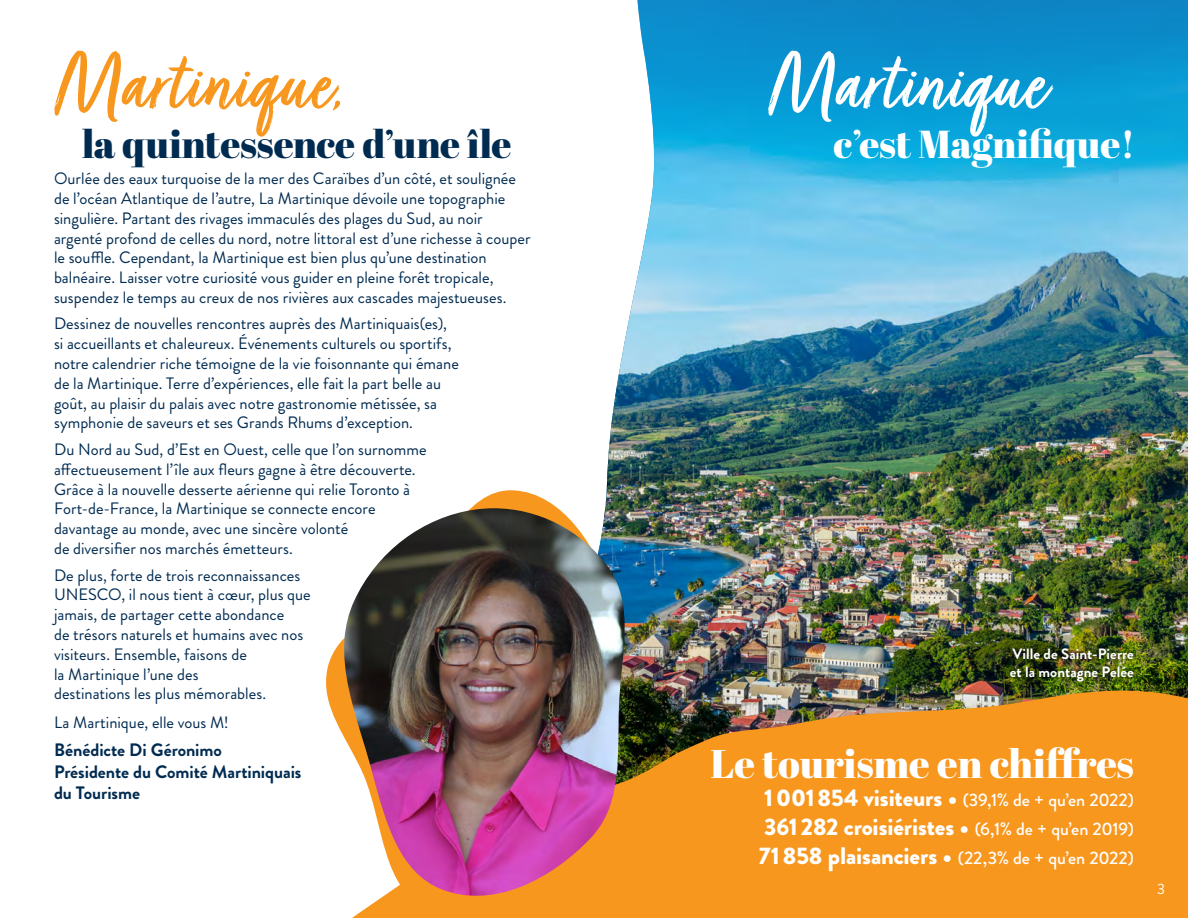
<style>
.page{position:relative;width:1188px;height:918px;background:#fff}
.page>*{position:absolute;margin:0;border:0;box-sizing:border-box;transform-origin:0 0}
.t1{font:90px "Turbinado";color:#f8971d}
.t2{font:90px "Turbinado";color:#fff}
.t3{font:40.05px "Abril Fatface";color:#fff}
.t4{font:39px "Abril Fatface";letter-spacing:-.005em;color:#002b51}
.t5{font:39px "Abril Fatface";color:#fff}
.t6{font:900 24px "Brandon Grotesque";letter-spacing:-.005em;color:#fff}
.t7{font:500 18px "Brandon Grotesque";letter-spacing:-.005em;color:#fff}
.t8{font:700 18px/21.6px "Brandon Grotesque";letter-spacing:-.005em;color:#002b51}
.t9{font:16.5px/19.8px "Brandon Grotesque";color:#002b51}
.t10{font:700 15px/18px "Brandon Grotesque";letter-spacing:.005em;color:#fff}
.t11{font:15px "Brandon Grotesque";color:#fff}
.s1{font-weight:900;font-size:24px}
.s2{font-weight:500;font-size:18px}
</style>
<div class="page">
<img style="left:606px;top:0;width:582px;height:690px">
<svg style="left:627px;top:690px;width:561px;height:228px;background:#e48f20"></svg>
<div style="left:1002px;top:641px;width:139px;height:49px;background:#000;opacity:.75"></div>
<svg style="left:326px;top:488px;width:301px;height:430px"></svg>
<img style="left:342px;top:508px;width:287px;height:389px">
<h1 class="t1" style="left:54px;top:48px;width:295px">Martinique,</h1>
<h1 class="t2" style="left:768px;top:48px;width:280px">Martinique</h1>
<h3 class="t5" style="left:833px;top:116px;width:303px">c’est Magnifique!</h3>
<h3 class="t4" style="left:82px;top:116px;width:431px">la quintessence d’une île</h3>
<p class="t9" style="left:54px;top:169px;width:478px">Ourlée des eaux turquoise de la mer des Caraïbes d’un côté, et soulignée de l’océan Atlantique de l’autre, La Martinique dévoile une topographie singulière. Partant des rivages immaculés des plages du Sud, au noir argenté profond de celles du nord, notre littoral est d’une richesse à couper le souffle. Cependant, la Martinique est bien plus qu’une destination balnéaire. Laisser votre curiosité vous guider en pleine forêt tropicale, suspendez le temps au creux de nos rivières aux cascades majestueuses.</p>
<p class="t9" style="left:54px;top:314px;width:406px">Dessinez de nouvelles rencontres auprès des Martiniquais(es), si accueillants et chaleureux. Événements culturels ou sportifs, notre calendrier riche témoigne de la vie foisonnante qui émane de la Martinique. Terre d’expériences, elle fait la part belle au goût, au plaisir du palais avec notre gastronomie métissée, sa symphonie de saveurs et ses Grands Rhums d’exception.</p>
<p class="t9" style="left:54px;top:440px;width:374px">Du Nord au Sud, d’Est en Ouest, celle que l’on surnomme affectueusement l’île aux fleurs gagne à être découverte.<br>Grâce à la nouvelle desserte aérienne qui relie Toronto à Fort-de-France, la Martinique se connecte encore davantage au monde, avec une sincère volonté<br>de diversifier nos marchés émetteurs.</p>
<p class="t9" style="left:54px;top:565px;width:258px">De plus, forte de trois reconnaissances UNESCO, il nous tient à cœur, plus que jamais, de partager cette abondance<br>de trésors naturels et humains avec nos visiteurs. Ensemble, faisons de<br>la Martinique l’une des<br>destinations les plus mémorables.</p>
<p class="t9" style="left:54px;top:712px;width:176px">La Martinique, elle vous M!</p>
<p class="t8" style="left:54px;top:739px;width:249px">Bénédicte Di Géronimo<br>Présidente du Comité Martiniquais du Tourisme</p>
<h2 class="t3" style="left:711px;top:735px;width:425px">Le tourisme en chiffres</h2>
<p class="t10" style="left:1010px;top:645px;width:126px">Ville de Saint-Pierre et la montagne Pelée</p>
<p class="t7" style="left:764px;top:788px;width:371px"><span class="s1">1001854 visiteurs •</span> (39,1% de + qu’en 2022)</p>
<h3 class="t6" style="left:764px;top:810px;width:371px">361282 croisiéristes • <span class="s2">(6,1% de + qu’en 2019)</span></h3>
<p class="t7" style="left:759px;top:845px;width:377px"><span class="s1">71858 plaisanciers •</span> (22,3% de + qu’en 2022)</p>
<p class="t11" style="left:1157px;top:878px;width:9px">3</p>
</div>
